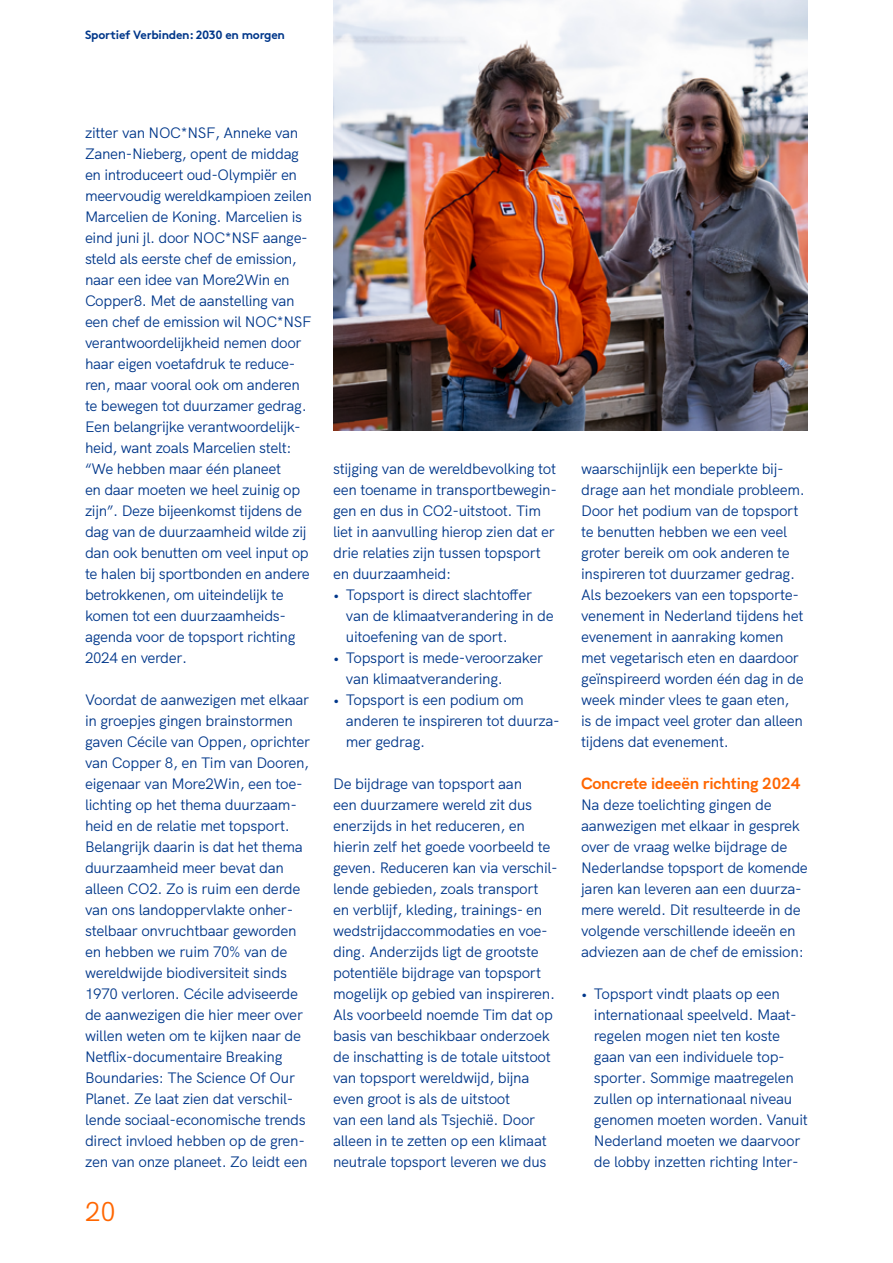
<style>
.page{position:relative;width:893px;height:1263px;background:#fff}
.page>*{position:absolute;margin:0;border:0;box-sizing:border-box;transform-origin:0 0}
.t1{font:27px "HK Grotesk";color:#f60}
.TUSSENKOP{font:700 16.5px "HK Grotesk";letter-spacing:-.01em;color:#f60}
.BODY{font:15px/21px "HK Grotesk";letter-spacing:-.02em;color:#00378a}
.t2{font:700 12px "Brown";letter-spacing:-.02em;color:#00378a}
</style>
<div class="page">
<img style="left:333px;top:0;width:475px;height:431px">
<p class="t2" style="left:85px;top:25px;width:201px">Sportief Verbinden: 2030 en morgen</p>
<p class="BODY" style="left:85px;top:121px;width:228px">zitter van NOC*NSF, Anneke van<br>Zanen-Nieberg, opent de middag en introduceert oud-Olympiër en meervoudig wereldkampioen zeilen<br>Marcelien de Koning. Marcelien is eind juni jl. door NOC*NSF aange&shy;steld als eerste chef de emission, naar een idee van More2Win en<br>Copper8. Met de aanstelling van een chef de emission wil NOC*NSF verantwoordelijkheid nemen door haar eigen voetafdruk te reduce&shy;ren, maar vooral ook om anderen te bewegen tot duurzamer gedrag.<br>Een belangrijke verantwoordelijk&shy;heid, want zoals Marcelien stelt: “We hebben maar één planeet<br>en daar moeten we heel zuinig op zijn”. Deze bijeenkomst tijdens de dag van de duurzaamheid wilde zij dan ook benutten om veel input op te halen bij sportbonden en andere betrokkenen, om uiteindelijk te komen tot een duurzaamheids&shy;agenda voor de topsport richting<br>2024 en verder.</p>
<p class="BODY" style="left:85px;top:688px;width:227px">Voordat de aanwezigen met elkaar in groepjes gingen brainstormen gaven Cécile van Oppen, oprichter van Copper 8, en Tim van Dooren, eigenaar van More2Win, een toe&shy;lichting op het thema duurzaam&shy;heid en de relatie met topsport.<br>Belangrijk daarin is dat het thema duurzaamheid meer bevat dan alleen CO2. Zo is ruim een derde van ons landoppervlakte onher&shy;stelbaar onvruchtbaar geworden en hebben we ruim 70% van de wereldwijde biodiversiteit sinds<br>1970 verloren. Cécile adviseerde de aanwezigen die hier meer over willen weten om te kijken naar de<br>Netflix-documentaire Breaking<br>Boundaries: The Science Of Our<br>Planet. Ze laat zien dat verschil&shy;lende sociaal-economische trends direct invloed hebben op de gren&shy;zen van onze planeet. Zo leidt een</p>
<h1 class="t1" style="left:85px;top:1190px;width:32px">20</h1>
<p class="BODY" style="left:333px;top:457px;width:225px">stijging van de wereldbevolking tot een toename in transportbewegin&shy;gen en dus in CO2-uitstoot. Tim liet in aanvulling hierop zien dat er drie relaties zijn tussen topsport en duurzaamheid:</p>
<p class="BODY" style="left:346px;top:583px;width:209px;text-indent:-13px">• Topsport is direct slachtoffer van de klimaatverandering in de uitoefening van de sport.</p>
<p class="BODY" style="left:346px;top:646px;width:199px;text-indent:-13px">• Topsport is mede-veroorzaker van klimaatverandering.</p>
<p class="BODY" style="left:346px;top:688px;width:216px;text-indent:-13px">• Topsport is een podium om anderen te inspireren tot duurza&shy;mer gedrag.</p>
<p class="BODY" style="left:333px;top:772px;width:226px">De bijdrage van topsport aan<br>een duurzamere wereld zit dus enerzijds in het reduceren, en hierin zelf het goede voorbeeld te geven. Reduceren kan via verschil&shy;lende gebieden, zoals transport en verblijf, kleding, trainings- en wedstrijdaccommodaties en voe&shy;ding. Anderzijds ligt de grootste potentiële bijdrage van topsport mogelijk op gebied van inspireren.<br>Als voorbeeld noemde Tim dat op basis van beschikbaar onderzoek de inschatting is de totale uitstoot van topsport wereldwijd, bijna even groot is als de uitstoot<br>van een land als Tsjechië. Door alleen in te zetten op een klimaat neutrale topsport leveren we dus</p>
<p class="BODY" style="left:581px;top:457px;width:225px">waarschijnlijk een beperkte bij&shy;drage aan het mondiale probleem.<br>Door het podium van de topsport te benutten hebben we een veel groter bereik om ook anderen te inspireren tot duurzamer gedrag.<br>Als bezoekers van een topsporte&shy;venement in Nederland tijdens het evenement in aanraking komen met vegetarisch eten en daardoor geïnspireerd worden één dag in de week minder vlees te gaan eten,<br>is de impact veel groter dan alleen tijdens dat evenement.</p>
<p class="TUSSENKOP" style="left:581px;top:770px;width:221px">Concrete ideeën richting 2024</p>
<p class="BODY" style="left:581px;top:793px;width:228px">Na deze toelichting gingen de aanwezigen met elkaar in gesprek over de vraag welke bijdrage de<br>Nederlandse topsport de komende jaren kan leveren aan een duurza&shy;mere wereld. Dit resulteerde in de volgende verschillende ideeën en adviezen aan de chef de emission:</p>
<p class="BODY" style="left:594px;top:982px;width:216px;text-indent:-13px">• Topsport vindt plaats op een internationaal speelveld. Maat&shy;regelen mogen niet ten koste gaan van een individuele top&shy;sporter. Sommige maatregelen zullen op internationaal niveau genomen moeten worden. Vanuit<br>Nederland moeten we daarvoor de lobby inzetten richting Inter-</p>
</div>
